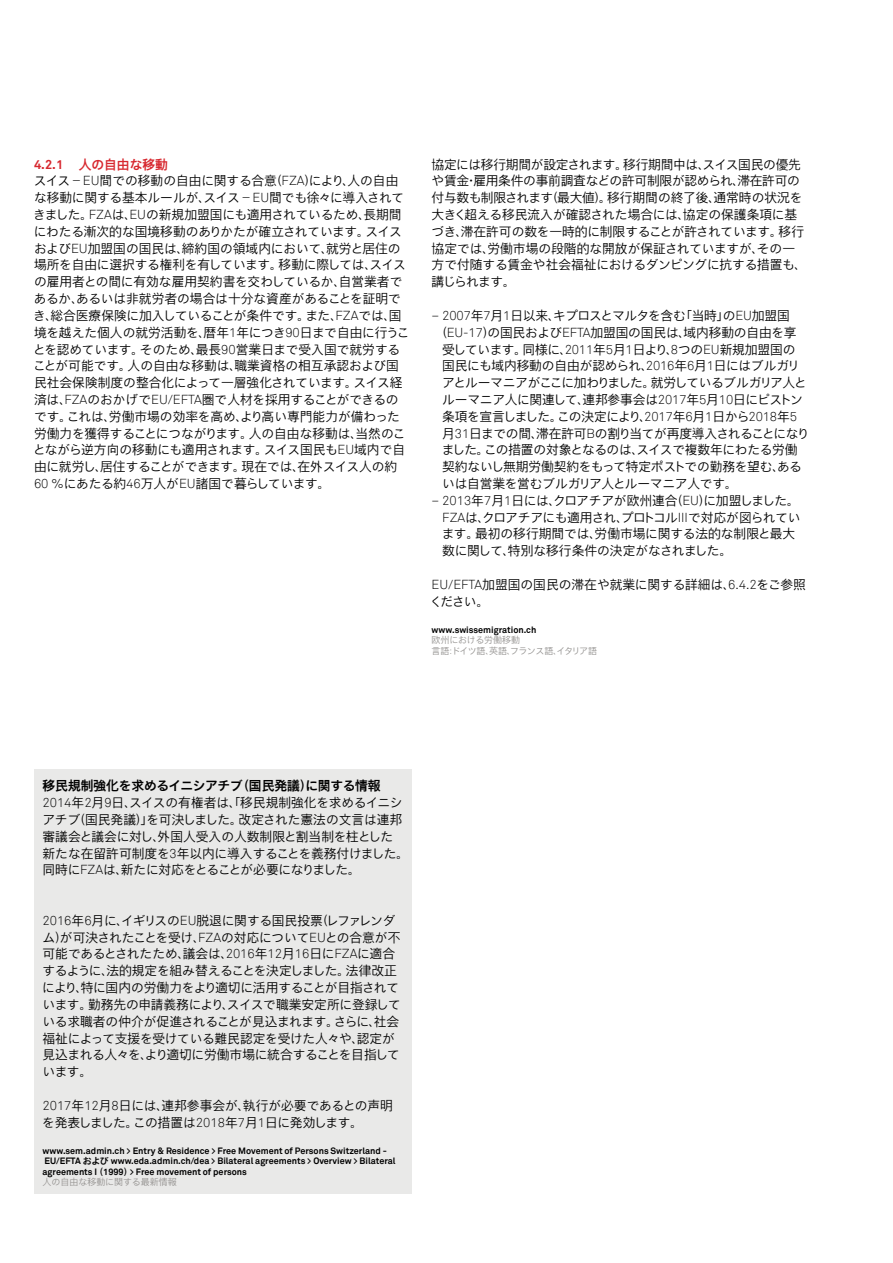
<style>
.page{position:relative;width:893px;height:1263px;background:#fff}
.page>*{position:absolute;margin:0;border:0;box-sizing:border-box;transform-origin:0 0}
.t1{font:12.75px/16.8px "Akkurat S GE Light";letter-spacing:-.01em;color:#000}
.t2{font:12.75px "Akkurat S GE Light";letter-spacing:-.055em;color:#000}
.t3{font:12.75px "Akkurat S GE Light";letter-spacing:-.03em;color:#000}
.t4{font:12.75px "Akkurat S GE Bold";letter-spacing:-.01em;color:#000}
.t5{font:12.75px "Akkurat S GE Bold";color:#d7282f}
.t6{font:9px/10.5px "Akkurat S GE Bold";color:#000}
.t7{font:9px/10.5px "Akkurat S GE Light";letter-spacing:-.015em;color:#949290}
</style>
<div class="page">
<div style="left:34px;top:769px;width:377px;height:424px;background:#e9e9e8"></div>
<p class="t5" style="left:34px;top:155px;width:135px">4.2.1 人の自由な移動</p>
<p class="t1" style="left:33px;top:172px;width:378px">スイス－EU間での移動の自由に関する合意（FZA）により、人の自由な移動に関する基本ルールが、スイス－EU間でも徐々に導入されてきました。FZAは、EUの新規加盟国にも適用されているため、長期間にわたる漸次的な国境移動のありかたが確立されています。スイスおよびEU加盟国の国民は、締約国の領域内において、就労と居住の場所を自由に選択する権利を有しています。移動に際しては、スイスの雇用者との間に有効な雇用契約書を交わしているか、自営業者であるか、あるいは非就労者の場合は十分な資産があることを証明でき、総合医療保険に加入していることが条件です。また、FZAでは、国境を越えた個人の就労活動を、暦年1年につき90日まで自由に行うことを認めています。そのため、最長90営業日まで受入国で就労することが可能です。人の自由な移動は、職業資格の相互承認および国民社会保険制度の整合化によって一層強化されています。スイス経済は、FZAのおかげでEU/EFTA圏で人材を採用することができるのです。これは、労働市場の効率を高め、より高い専門能力が備わった労働力を獲得することにつながります。人の自由な移動は、当然のことながら逆方向の移動にも適用されます。スイス国民もEU域内で自由に就労し、居住することができます。現在では、在外スイス人の約60 ％にあたる約46万人がEU諸国で暮らしています。</p>
<p class="t1" style="left:432px;top:155px;width:377px">協定には移行期間が設定されます。移行期間中は、スイス国民の優先や賃金・雇用条件の事前調査などの許可制限が認められ、滞在許可の付与数も制限されます（最大値）。移行期間の終了後、通常時の状況を大きく超える移民流入が確認された場合には、協定の保護条項に基づき、滞在許可の数を一時的に制限することが許されています。移行協定では、労働市場の段階的な開放が保証されていますが、その一方で付随する賃金や社会福祉におけるダンピングに抗する措置も、講じられます。</p>
<p class="t1" style="left:432px;top:306px;width:360px">– 2007年7月1日以来、キプロスとマルタを含む「当時」のEU加盟国</p>
<p class="t1" style="left:435px;top:323px;width:363px">（EU-17）の国民およびEFTA加盟国の国民は、域内移動の自由を享</p>
<p class="t1" style="left:442px;top:340px;width:355px">受しています。同様に、2011年5月1日より、8つのEU新規加盟国の</p>
<p class="t1" style="left:442px;top:357px;width:359px">国民にも域内移動の自由が認められ、2016年6月1日にはブルガリ</p>
<p class="t2" style="left:442px;top:374px;width:366px">アとルーマニアがここに加わりました。就労しているブルガリア人と</p>
<p class="t1" style="left:442px;top:390px;width:362px">ルーマニア人に関連して、連邦参事会は2017年5月10日にピストン</p>
<p class="t1" style="left:442px;top:407px;width:356px">条項を宣言しました。この決定により、2017年6月1日から2018年5</p>
<p class="t1" style="left:442px;top:424px;width:369px">月31日までの間、滞在許可Bの割り当てが再度導入されることになり</p>
<p class="t3" style="left:442px;top:441px;width:357px">ました。この措置の対象となるのは、スイスで複数年にわたる労働</p>
<p class="t1" style="left:442px;top:458px;width:361px">契約ないし無期労働契約をもって特定ポストでの勤務を望む、ある</p>
<p class="t1" style="left:442px;top:474px;width:297px">いは自営業を営むブルガリア人とルーマニア人です。</p>
<p class="t1" style="left:442px;top:491px;width:360px;text-indent:-10px">– 2013年7月1日には、クロアチアが欧州連合（EU）に加盟しました。FZAは、クロアチアにも適用され、プロトコルIIIで対応が図られています。最初の移行期間では、労働市場に関する法的な制限と最大数に関して、特別な移行条件の決定がなされました。</p>
<p class="t1" style="left:430px;top:575px;width:377px">EU/EFTA加盟国の国民の滞在や就業に関する詳細は、6.4.2をご参照ください。</p>
<p class="t6" style="left:432px;top:624px;width:106px">www.swissemigration.ch</p>
<p class="t7" style="left:432px;top:634px;width:167px">欧州における労働移動<br>言語: ドイツ語、英語、フランス語、イタリア語</p>
<p class="t4" style="left:43px;top:777px;width:340px">移民規制強化を求めるイニシアチブ（国民発議）に関する情報</p>
<p class="t1" style="left:42px;top:794px;width:368px">2014年2月9日、スイスの有権者は、「移民規制強化を求めるイニシアチブ（国民発議）」を可決しました。改定された憲法の文言は連邦審議会と議会に対し、外国人受入の人数制限と割当制を柱とした<br>新たな在留許可制度を3年以内に導入することを義務付けました。同時にFZAは、新たに対応をとることが必要になりました。</p>
<p class="t1" style="left:42px;top:911px;width:360px">2016年6月に、イギリスのEU脱退に関する国民投票（レファレンダム）が可決されたことを受け、FZAの対応についてEUとの合意が不可能であるとされたため、議会は、2016年12月16日にFZAに適合するように、法的規定を組み替えることを決定しました。法律改正により、特に国内の労働力をより適切に活用することが目指されています。勤務先の申請義務により、スイスで職業安定所に登録している求職者の仲介が促進されることが見込まれます。さらに、社会福祉によって支援を受けている難民認定を受けた人々や、認定が見込まれる人々を、より適切に労働市場に統合することを目指しています。</p>
<p class="t1" style="left:42px;top:1096px;width:352px">2017年12月8日には、連邦参事会が、執行が必要であるとの声明を発表しました。この措置は2018年7月1日に発効します。</p>
<p class="t6" style="left:43px;top:1145px;width:355px">www.sem.admin.ch &gt; Entry &amp; Residence &gt; Free Movement of Persons Switzerland -<br>EU/EFTA および www.eda.admin.ch/dea &gt; Bilateral agreements &gt; Overview &gt; Bilateral agreements I （1999）&gt; Free movement of persons</p>
<p class="t7" style="left:43px;top:1176px;width:136px">人の自由な移動に関する最新情報</p>
</div>
